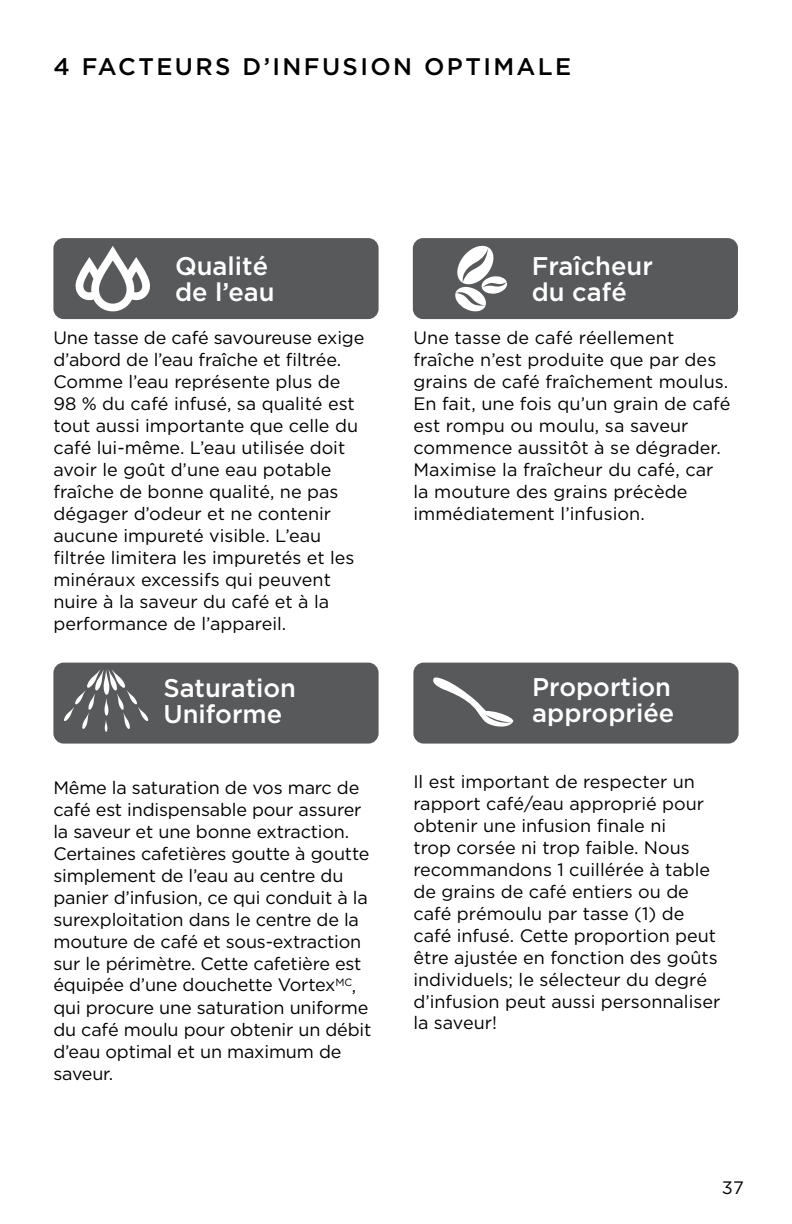
<style>
.page{position:relative;width:792px;height:1224px;background:#fff}
.page>*{position:absolute;margin:0;border:0;box-sizing:border-box;transform-origin:0 0}
.t1{font:500 25.6px/26px "Gotham";color:#fff}
.t2{font:500 24px "Gotham";letter-spacing:.1em;color:#000}
.t3{font:18px/22px "Gotham";color:#000}
</style>
<div class="page">
<div style="left:60px;top:245px;width:312px;height:67px;background:#58595b;border-radius:3px"></div>
<div style="left:53px;top:238px;width:326px;height:81px;border:14px solid #58595b;border-radius:3px"></div>
<div style="left:420px;top:245px;width:311px;height:67px;background:#58595b;border-radius:3px"></div>
<div style="left:413px;top:238px;width:325px;height:81px;border:14px solid #58595b;border-radius:3px"></div>
<div style="left:60px;top:670px;width:312px;height:67px;background:#58595b;border-radius:3px"></div>
<div style="left:53px;top:663px;width:326px;height:81px;border:14px solid #58595b;border-radius:3px"></div>
<div style="left:420px;top:670px;width:312px;height:67px;background:#58595b;border-radius:3px"></div>
<div style="left:413px;top:663px;width:326px;height:81px;border:14px solid #58595b;border-radius:3px"></div>
<svg style="left:76px;top:246px;width:74px;height:65px"></svg>
<svg style="left:431px;top:677px;width:83px;height:50px"></svg>
<svg style="left:454px;top:243px;width:54px;height:70px"></svg>
<svg style="left:63px;top:669px;width:86px;height:63px"></svg>
<h2 class="t2" style="left:53px;top:52px;width:519px">4 FACTEURS D’INFUSION OPTIMALE</h2>
<h1 class="t1" style="left:175px;top:252px;width:101px">Qualité de l’eau</h1>
<p class="t3" style="left:53px;top:326px;width:312px">Une tasse de café savoureuse exige d’abord de l’eau fraîche et filtrée.<br>Comme l’eau représente plus de<br>98 % du café infusé, sa qualité est tout aussi importante que celle du café lui-même. L’eau utilisée doit avoir le goût d’une eau potable fraîche de bonne qualité, ne pas dégager d’odeur et ne contenir aucune impureté visible. L’eau filtrée limitera les impuretés et les minéraux excessifs qui peuvent nuire à la saveur du café et à la performance de l’appareil.</p>
<h1 class="t1" style="left:163px;top:674px;width:134px">Saturation<br>Uniforme</h1>
<p class="t3" style="left:53px;top:776px;width:319px">Même la saturation de vos marc de café est indispensable pour assurer la saveur et une bonne extraction.<br>Certaines cafetières goutte à goutte simplement de l’eau au centre du panier d’infusion, ce qui conduit à la surexploitation dans le centre de la mouture de café et sous-extraction sur le périmètre. Cette cafetière est équipée d’une douchette Vortex<sup>MC</sup>, qui procure une saturation uniforme du café moulu pour obtenir un débit d’eau optimal et un maximum de saveur.</p>
<h1 class="t1" style="left:532px;top:252px;width:123px">Fraîcheur du café</h1>
<p class="t3" style="left:413px;top:326px;width:319px">Une tasse de café réellement fraîche n’est produite que par des grains de café fraîchement moulus.<br>En fait, une fois qu’un grain de café est rompu ou moulu, sa saveur commence aussitôt à se dégrader.<br>Maximise la fraîcheur du café, car la mouture des grains précède immédiatement l’infusion.</p>
<h1 class="t1" style="left:532px;top:674px;width:143px">Proportion appropriée</h1>
<p class="t3" style="left:413px;top:770px;width:308px">Il est important de respecter un rapport café/eau approprié pour obtenir une infusion finale ni<br>trop corsée ni trop faible. Nous recommandons 1 cuillérée à table de grains de café entiers ou de café prémoulu par tasse (1) de café infusé. Cette proportion peut être ajustée en fonction des goûts individuels; le sélecteur du degré d’infusion peut aussi personnaliser la saveur!</p>
<p class="t3" style="left:722px;top:1176px;width:23px">37</p>
</div>
